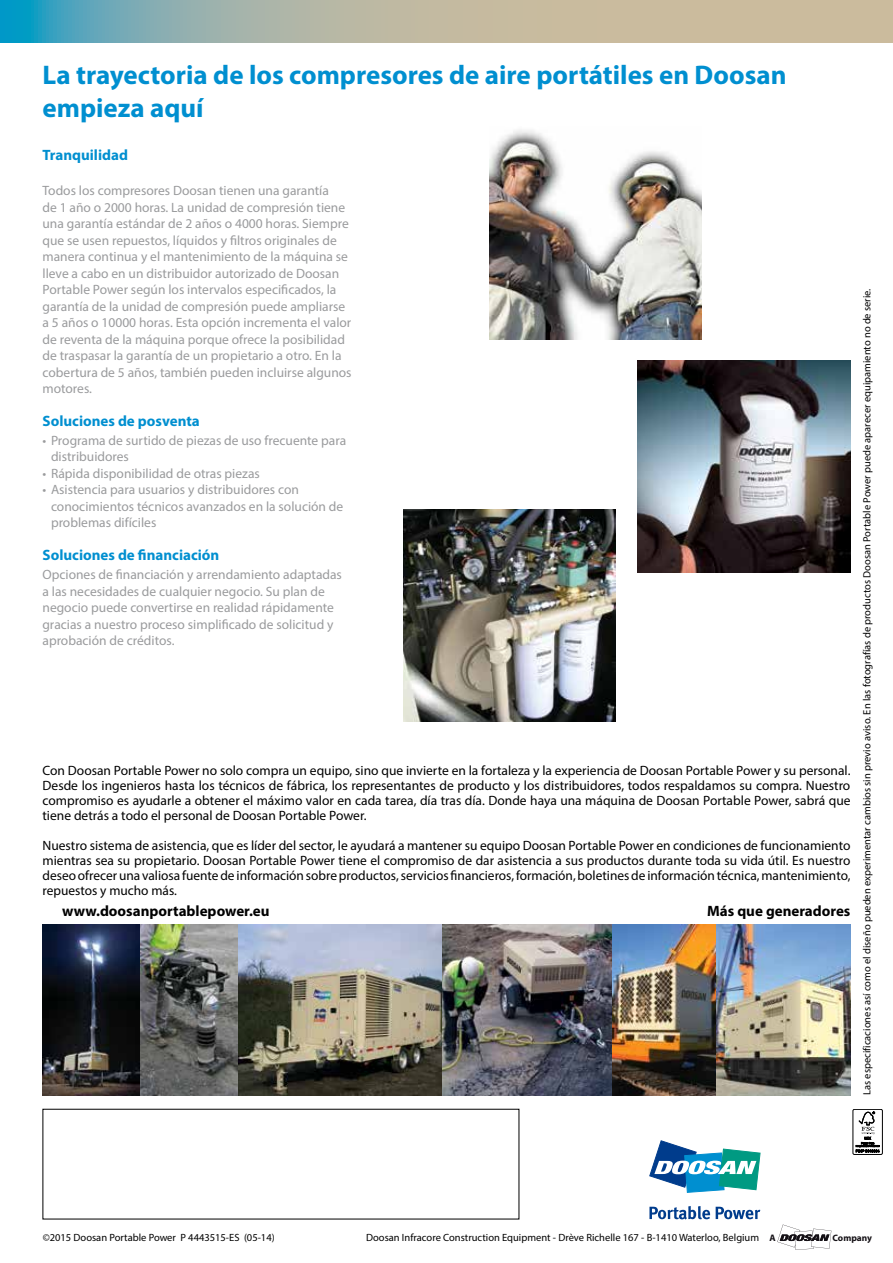
<style>
.page{position:relative;width:893px;height:1263px;background:#fff}
.page>*{position:absolute;margin:0;border:0;box-sizing:border-box;transform-origin:0 0}
.t1{font:700 27px/33px "Myriad Pro";color:#008fd0}
.t2{font:700 15px "Myriad Pro";color:#008fd0}
.t3{font:700 15px "Myriad Pro";color:#000}
.t4{font:13.5px/16.5px "Myriad Pro";color:#9a9b9d}
.t5{font:13.5px/15px "Myriad Pro";color:#000;text-align:justify}
.t6{font:10.5px "Myriad Pro";color:#000}
.t7{font:700 9.45px "Myriad Pro";color:#141015}
.t8{font:700 9.3px "Myriad Pro";color:#141015}
</style>
<div class="page">
<svg style="left:777px;top:1224px;width:54px;height:26px"></svg>
<svg style="left:649px;top:1206px;width:61px;height:13px"></svg>
<svg style="left:716px;top:1207px;width:44px;height:12px"></svg>
<svg style="left:650px;top:1141px;width:110px;height:51px"></svg>
<svg style="left:853px;top:1109px;width:29px;height:45px"></svg>
<div style="left:853px;top:1109px;width:29px;height:45px;border:1px solid #000"></div>
<svg style="left:856px;top:1112px;width:23px;height:40px"></svg>
<svg style="left:0;top:0;width:893px;height:43px;background:#a9b5a6"></svg>
<img style="left:43px;top:925px;width:807px;height:170px">
<img style="left:489px;top:130px;width:213px;height:209px">
<img style="left:404px;top:509px;width:211px;height:213px">
<img style="left:638px;top:360px;width:212px;height:213px">
<h1 class="t1" style="left:43px;top:58px;width:745px">La trayectoria de los compresores de aire portátiles en Doosan empieza aquí</h1>
<p class="t2" style="left:43px;top:145px;width:87px">Tranquilidad</p>
<p class="t4" style="left:43px;top:182px;width:311px">Todos los compresores Doosan tienen una garantía<br>de 1 año o 2000 horas. La unidad de compresión tiene una garantía estándar de 2 años o 4000 horas. Siempre que se usen repuestos, líquidos y filtros originales de manera continua y el mantenimiento de la máquina se lleve a cabo en un distribuidor autorizado de Doosan Portable Power según los intervalos especificados, la garantía de la unidad de compresión puede ampliarse a 5 años o 10000 horas. Esta opción incrementa el valor de reventa de la máquina porque ofrece la posibilidad de traspasar la garantía de un propietario a otro. En la cobertura de 5 años, también pueden incluirse algunos motores.</p>
<p class="t2" style="left:43px;top:411px;width:159px">Soluciones de posventa</p>
<p class="t4" style="left:51px;top:432px;width:297px;text-indent:-9px">• Programa de surtido de piezas de uso frecuente para distribuidores</p>
<p class="t4" style="left:43px;top:465px;width:219px">• Rápida disponibilidad de otras piezas</p>
<p class="t4" style="left:51px;top:481px;width:294px;text-indent:-9px">• Asistencia para usuarios y distribuidores con conocimientos técnicos avanzados en la solución de problemas difíciles</p>
<p class="t2" style="left:43px;top:545px;width:178px">Soluciones de financiación</p>
<p class="t4" style="left:43px;top:566px;width:301px">Opciones de financiación y arrendamiento adaptadas a las necesidades de cualquier negocio. Su plan de negocio puede convertirse en realidad rápidamente gracias a nuestro proceso simplificado de solicitud y aprobación de créditos.</p>
<p class="t5" style="left:43px;top:763px;width:809px">Con Doosan Portable Power no solo compra un equipo, sino que invierte en la fortaleza y la experiencia de Doosan Portable Power y su personal.<br>Desde los ingenieros hasta los técnicos de fábrica, los representantes de producto y los distribuidores, todos respaldamos su compra. Nuestro compromiso es ayudarle a obtener el máximo valor en cada tarea, día tras día. Donde haya una máquina de Doosan Portable Power, sabrá que tiene detrás a todo el personal de Doosan Portable Power.</p>
<p class="t5" style="left:43px;top:838px;width:809px">Nuestro sistema de asistencia, que es líder del sector, le ayudará a mantener su equipo Doosan Portable Power en condiciones de funcionamiento mientras sea su propietario. Doosan Portable Power tiene el compromiso de dar asistencia a sus productos durante toda su vida útil. Es nuestro deseo ofrecer una valiosa fuente de información sobre productos, servicios financieros, formación, boletines de información técnica, mantenimiento, repuestos y mucho más.</p>
<p class="t3" style="left:707px;top:901px;width:145px">Más que generadores</p>
<p class="t3" style="left:62px;top:901px;width:209px">www.doosanportablepower.eu</p>
<p class="t6" style="left:860px;top:1095px;width:808px;rotate:-90deg">Las especificaciones así como el diseño pueden experimentar cambios sin previo aviso. En las fotografías de productos Doosan Portable Power puede aparecer equipamiento no de serie.</p>
<p class="t6" style="left:366px;top:1231px;width:395px">Doosan Infracore Construction Equipment - Drève Richelle 167 - B-1410 Waterloo, Belgium</p>
<p class="t6" style="left:43px;top:1231px;width:234px">©2015 Doosan Portable Power P 4443515-ES (05-14)</p>
<p class="t7" style="left:769px;top:1231px;width:8px">A</p>
<p class="t8" style="left:833px;top:1231px;width:41px">Company</p>
</div>
